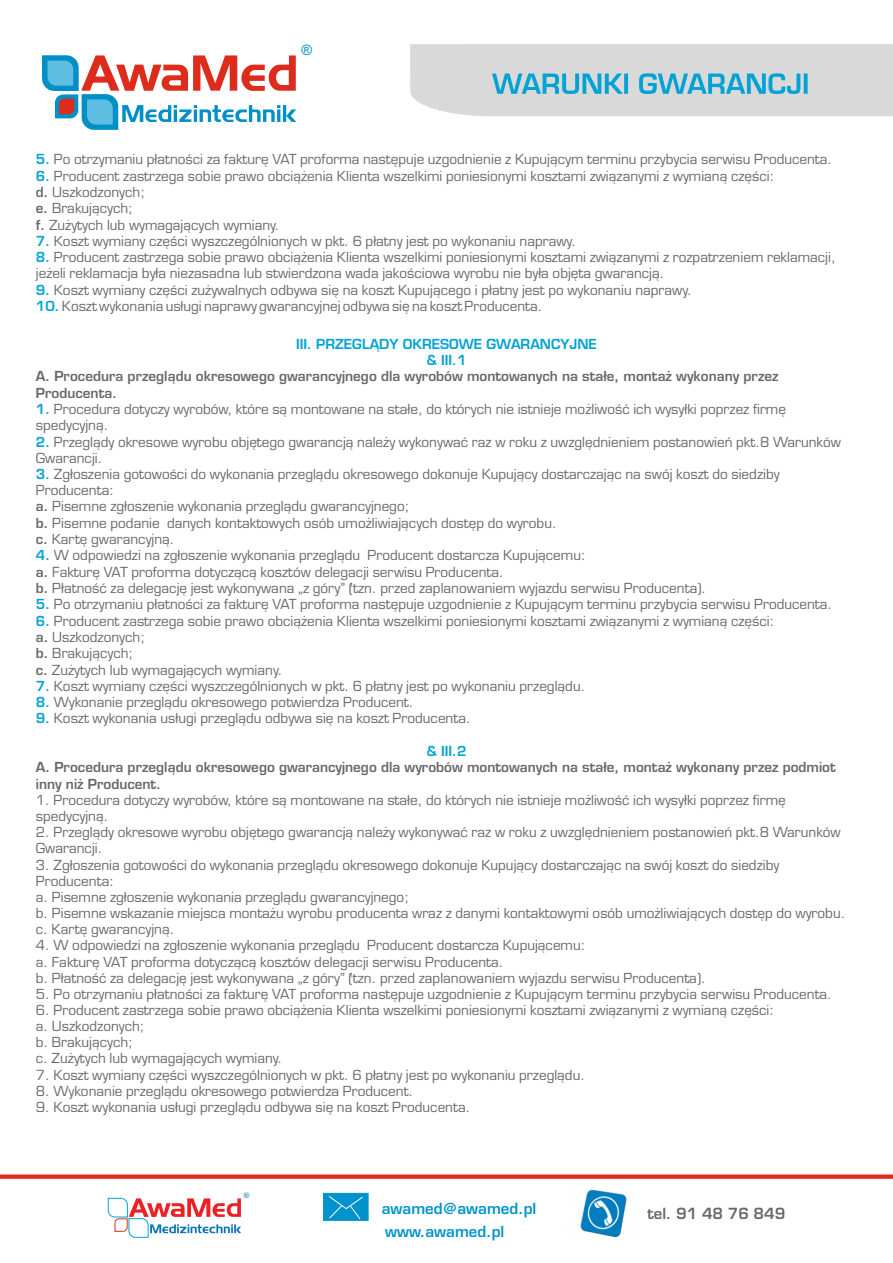
<style>
.page{position:relative;width:893px;height:1263px;background:#fff}
.page>*{position:absolute;margin:0;border:0;box-sizing:border-box;transform-origin:0 0}
.t1{font:700 15px "Euromode";color:#0093cb}
.t2{font:700 15px "Euromode";color:#686868}
.t3{font:14.4px "Arial";color:#008fc7}
.t4{font:13.5px/16.2px "Euromode";color:#686868}
.t5{font:700 13.5px/16.4px "Euromode";color:#686868}
.t6{font:700 13.5px/16.4px "Euromode";color:#00a3d4;text-align:center}
.t7{font:7.5px "Arial";color:#0a73ba}
.s1{font-weight:700;color:#00a3d4}
.s2{font-weight:700}
</style>
<div class="page">
<svg style="left:42px;top:55px;width:254px;height:75px"></svg>
<svg style="left:410px;top:44px;width:483px;height:72px;background:#c6d4d9"></svg>
<svg style="left:0;top:1174px;width:893px;height:5px;background:#e1473a"></svg>
<svg style="left:107px;top:1197px;width:134px;height:41px"></svg>
<svg style="left:323px;top:1192px;width:46px;height:29px"></svg>
<img style="left:580px;top:1189px;width:47px;height:49px">
<p class="t3" style="left:301px;top:44px;width:12px">®</p>
<p class="t4" style="left:36px;top:153px;width:798px"><span class="s1">5.</span> Po otrzymaniu płatności za fakturę VAT proforma następuje uzgodnienie z Kupującym terminu przybycia serwisu Producenta.</p>
<p class="t4" style="left:36px;top:169px;width:740px"><span class="s1">6.</span> Producent zastrzega sobie prawo obciążenia Klienta wszelkimi poniesionymi kosztami związanymi z wymianą części:</p>
<p class="t4" style="left:36px;top:185px;width:245px"><span class="s2">d.</span> Uszkodzonych;<br><span class="s2">e.</span> Brakujących;<br><span class="s2">f.</span> Zużytych lub wymagających wymiany.</p>
<p class="t4" style="left:36px;top:267px;width:630px">jeżeli reklamacja była niezasadna lub stwierdzona wada jakościowa wyrobu nie była objęta gwarancją.</p>
<p class="t4" style="left:36px;top:234px;width:542px"><span class="s1">7.</span> Koszt wymiany części wyszczególnionych w pkt. 6 płatny jest po wykonaniu naprawy.</p>
<p class="t4" style="left:36px;top:250px;width:801px"><span class="s1">8.</span> Producent zastrzega sobie prawo obciążenia Klienta wszelkimi poniesionymi kosztami związanymi z rozpatrzeniem reklamacji,</p>
<p class="t4" style="left:36px;top:283px;width:657px"><span class="s1">9.</span> Koszt wymiany części zużywalnych odbywa się na koszt Kupującego i płatny jest po wykonaniu naprawy.</p>
<p class="t4" style="left:36px;top:299px;width:508px"><span class="s1">10.</span> Koszt wykonania usługi naprawy gwarancyjnej odbywa się na koszt Producenta.</p>
<p class="t6" style="left:296px;top:337px;width:302px">III. PRZEGLĄDY OKRESOWE GWARANCYJNE &amp; III.1</p>
<p class="t4" style="left:36px;top:402px;width:752px"><span class="s1">1.</span> Procedura dotyczy wyrobów, które są montowane na stałe, do których nie istnieje możliwość ich wysyłki poprzez firmę</p>
<p class="t4" style="left:36px;top:435px;width:807px"><span class="s1">2.</span> Przeglądy okresowe wyrobu objętego gwarancją należy wykonywać raz w roku z uwzględnieniem postanowień pkt.8 Warunków</p>
<p class="t4" style="left:36px;top:467px;width:745px"><span class="s1">3.</span> Zgłoszenia gotowości do wykonania przeglądu okresowego dokonuje Kupujący dostarczając na swój koszt do siedziby</p>
<p class="t5" style="left:36px;top:370px;width:744px">A. Procedura przeglądu okresowego gwarancyjnego dla wyrobów montowanych na stałe, montaż wykonany przez<br>Producenta.</p>
<p class="t4" style="left:36px;top:418px;width:74px">spedycyjną.</p>
<p class="t4" style="left:36px;top:451px;width:68px">Gwarancji.</p>
<p class="t4" style="left:36px;top:483px;width:522px">Producenta:<br><span class="s2">a.</span> Pisemne zgłoszenie wykonania przeglądu gwarancyjnego;<br><span class="s2">b.</span> Pisemne podanie danych kontaktowych osób umożliwiających dostęp do wyrobu. <span class="s2">c.</span> Kartę gwarancyjną.</p>
<p class="t4" style="left:36px;top:565px;width:672px"><span class="s2">a.</span> Fakturę VAT proforma dotyczącą kosztów delegacji serwisu Producenta.<br><span class="s2">b.</span> Płatność za delegację jest wykonywana „z góry” (tzn. przed zaplanowaniem wyjazdu serwisu Producenta).</p>
<p class="t4" style="left:36px;top:630px;width:248px"><span class="s2">a.</span> Uszkodzonych;<br><span class="s2">b.</span> Brakujących;<br><span class="s2">c.</span> Zużytych lub wymagających wymiany.</p>
<p class="t4" style="left:36px;top:549px;width:551px"><span class="s1">4.</span> W odpowiedzi na zgłoszenie wykonania przeglądu Producent dostarcza Kupującemu:</p>
<p class="t4" style="left:36px;top:598px;width:798px"><span class="s1">5.</span> Po otrzymaniu płatności za fakturę VAT proforma następuje uzgodnienie z Kupującym terminu przybycia serwisu Producenta.</p>
<p class="t4" style="left:36px;top:614px;width:740px"><span class="s1">6.</span> Producent zastrzega sobie prawo obciążenia Klienta wszelkimi poniesionymi kosztami związanymi z wymianą części:</p>
<p class="t4" style="left:36px;top:679px;width:551px"><span class="s1">7.</span> Koszt wymiany części wyszczególnionych w pkt. 6 płatny jest po wykonaniu przeglądu.</p>
<p class="t4" style="left:36px;top:695px;width:379px"><span class="s1">8.</span> Wykonanie przeglądu okresowego potwierdza Producent.</p>
<p class="t4" style="left:36px;top:712px;width:436px"><span class="s1">9.</span> Koszt wykonania usługi przeglądu odbywa się na koszt Producenta.</p>
<p class="t6" style="left:426px;top:744px;width:42px">&amp; III.2</p>
<p class="t5" style="left:36px;top:761px;width:801px">A. Procedura przeglądu okresowego gwarancyjnego dla wyrobów montowanych na stałe, montaż wykonany przez podmiot inny niż Producent.</p>
<p class="t4" style="left:36px;top:793px;width:751px">1. Procedura dotyczy wyrobów, które są montowane na stałe, do których nie istnieje możliwość ich wysyłki poprzez firmę spedycyjną.</p>
<p class="t4" style="left:36px;top:825px;width:806px">2. Przeglądy okresowe wyrobu objętego gwarancją należy wykonywać raz w roku z uwzględnieniem postanowień pkt.8 Warunków<br>Gwarancji.</p>
<p class="t4" style="left:36px;top:858px;width:811px">3. Zgłoszenia gotowości do wykonania przeglądu okresowego dokonuje Kupujący dostarczając na swój koszt do siedziby Producenta:<br>a. Pisemne zgłoszenie wykonania przeglądu gwarancyjnego;<br>b. Pisemne wskazanie miejsca montażu wyrobu producenta wraz z danymi kontaktowymi osób umożliwiających dostęp do wyrobu. c. Kartę gwarancyjną.</p>
<p class="t4" style="left:36px;top:939px;width:671px">4. W odpowiedzi na zgłoszenie wykonania przeglądu Producent dostarcza Kupującemu:<br>a. Fakturę VAT proforma dotyczącą kosztów delegacji serwisu Producenta.<br>b. Płatność za delegację jest wykonywana „z góry” (tzn. przed zaplanowaniem wyjazdu serwisu Producenta).</p>
<p class="t4" style="left:36px;top:987px;width:797px">5. Po otrzymaniu płatności za fakturę VAT proforma następuje uzgodnienie z Kupującym terminu przybycia serwisu Producenta.</p>
<p class="t4" style="left:36px;top:1003px;width:740px">6. Producent zastrzega sobie prawo obciążenia Klienta wszelkimi poniesionymi kosztami związanymi z wymianą części: a. Uszkodzonych;<br>b. Brakujących;<br>c. Zużytych lub wymagających wymiany.</p>
<p class="t4" style="left:36px;top:1068px;width:551px">7. Koszt wymiany części wyszczególnionych w pkt. 6 płatny jest po wykonaniu przeglądu.</p>
<p class="t4" style="left:36px;top:1084px;width:379px">8. Wykonanie przeglądu okresowego potwierdza Producent.</p>
<p class="t4" style="left:36px;top:1100px;width:436px">9. Koszt wykonania usługi przeglądu odbywa się na koszt Producenta.</p>
<p class="t7" style="left:244px;top:1192px;width:7px">®</p>
<p class="t1" style="left:382px;top:1202px;width:156px">awamed@awamed.pl</p>
<p class="t1" style="left:385px;top:1225px;width:121px">www.awamed.pl</p>
<p class="t2" style="left:648px;top:1208px;width:139px">tel. 91 48 76 849</p>
</div>
